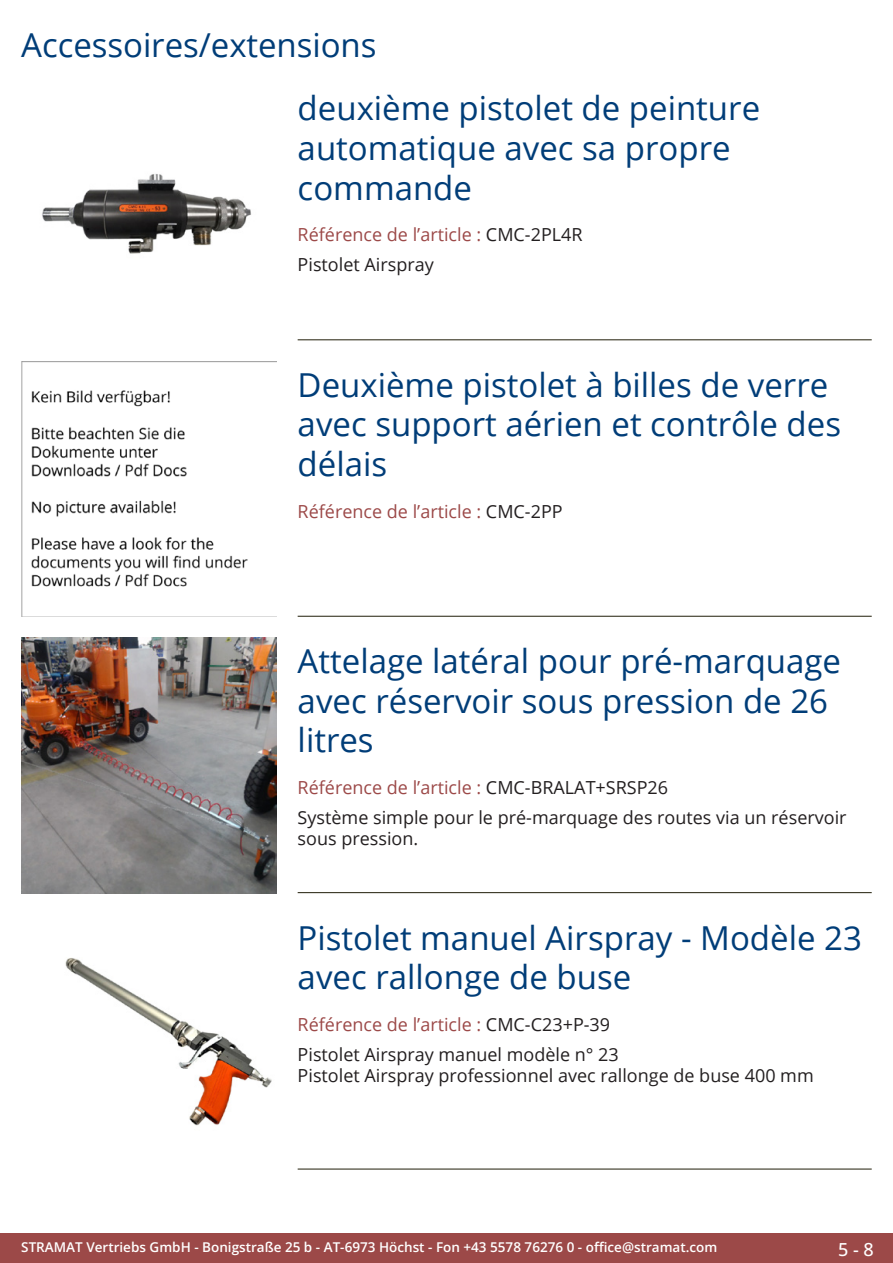
<style>
.page{position:relative;width:893px;height:1263px;background:#fff}
.page>*{position:absolute;margin:0;border:0;box-sizing:border-box;transform-origin:0 0}
.Produkttitel{font:33px/39.6px "Open Sans";color:#003d78}
.RastTitel{font:33px "Open Sans";color:#003d78}
.Beschreibung_Text{font:18px/21.6px "Open Sans";color:#231f20}
.TechDaten_Überschrif{font:18px "Open Sans";color:#9c4948}
.t1{font:500 18px "Open Sans";color:#fff}
.t2{font:600 13.5px "Open Sans";color:#fff}
.s1{color:#231f20}
</style>
<div class="page">
<div style="left:0;top:1233px;width:893px;height:30px;background:#9c4948"></div>
<hr style="left:298px;top:340px;width:574px;height:1px;background:#201d08">
<hr style="left:298px;top:616px;width:574px;height:1px;background:#201d08">
<hr style="left:298px;top:892px;width:574px;height:1px;background:#201d08">
<hr style="left:298px;top:1169px;width:574px;height:1px;background:#201d08">
<img style="left:42px;top:174px;width:209px;height:80px">
<img style="left:21px;top:361px;width:255px;height:256px">
<img style="left:21px;top:638px;width:255px;height:255px">
<img style="left:65px;top:958px;width:207px;height:168px">
<p class="RastTitel" style="left:21px;top:22px;width:357px">Accessoires/extensions</p>
<p class="Produkttitel" style="left:298px;top:88px;width:464px">deuxième pistolet de peinture automatique avec sa propre commande</p>
<p class="TechDaten_Überschrif" style="left:298px;top:222px;width:286px">Référence de l’article : <span class="s1">CMC-2PL4R</span></p>
<p class="Beschreibung_Text" style="left:298px;top:253px;width:138px">Pistolet Airspray</p>
<p class="Produkttitel" style="left:298px;top:364px;width:545px">Deuxième pistolet à billes de verre avec support aérien et contrôle des délais</p>
<p class="TechDaten_Überschrif" style="left:298px;top:499px;width:267px">Référence de l’article : <span class="s1">CMC-2PP</span></p>
<p class="Produkttitel" style="left:298px;top:640px;width:545px">Attelage latéral pour pré-marquage avec réservoir sous pression de 26 litres</p>
<p class="TechDaten_Überschrif" style="left:298px;top:775px;width:372px">Référence de l’article : <span class="s1">CMC-BRALAT+SRSP26</span></p>
<p class="Beschreibung_Text" style="left:298px;top:806px;width:550px">Système simple pour le pré-marquage des routes via un réservoir sous pression.</p>
<p class="Produkttitel" style="left:298px;top:917px;width:566px">Pistolet manuel Airspray - Modèle 23 avec rallonge de buse</p>
<p class="TechDaten_Überschrif" style="left:298px;top:1012px;width:314px">Référence de l’article : <span class="s1">CMC-C23+P-39</span></p>
<p class="Beschreibung_Text" style="left:298px;top:1043px;width:518px">Pistolet Airspray manuel modèle n° 23<br>Pistolet Airspray professionnel avec rallonge de buse 400 mm</p>
<p class="t2" style="left:21px;top:1238px;width:698px">STRAMAT Vertriebs GmbH - Bonigstraße 25 b - AT-6973 Höchst - Fon +43 5578 76276 0 - office@stramat.com</p>
<p class="t1" style="left:838px;top:1237px;width:37px">5 - 8</p>
</div>
